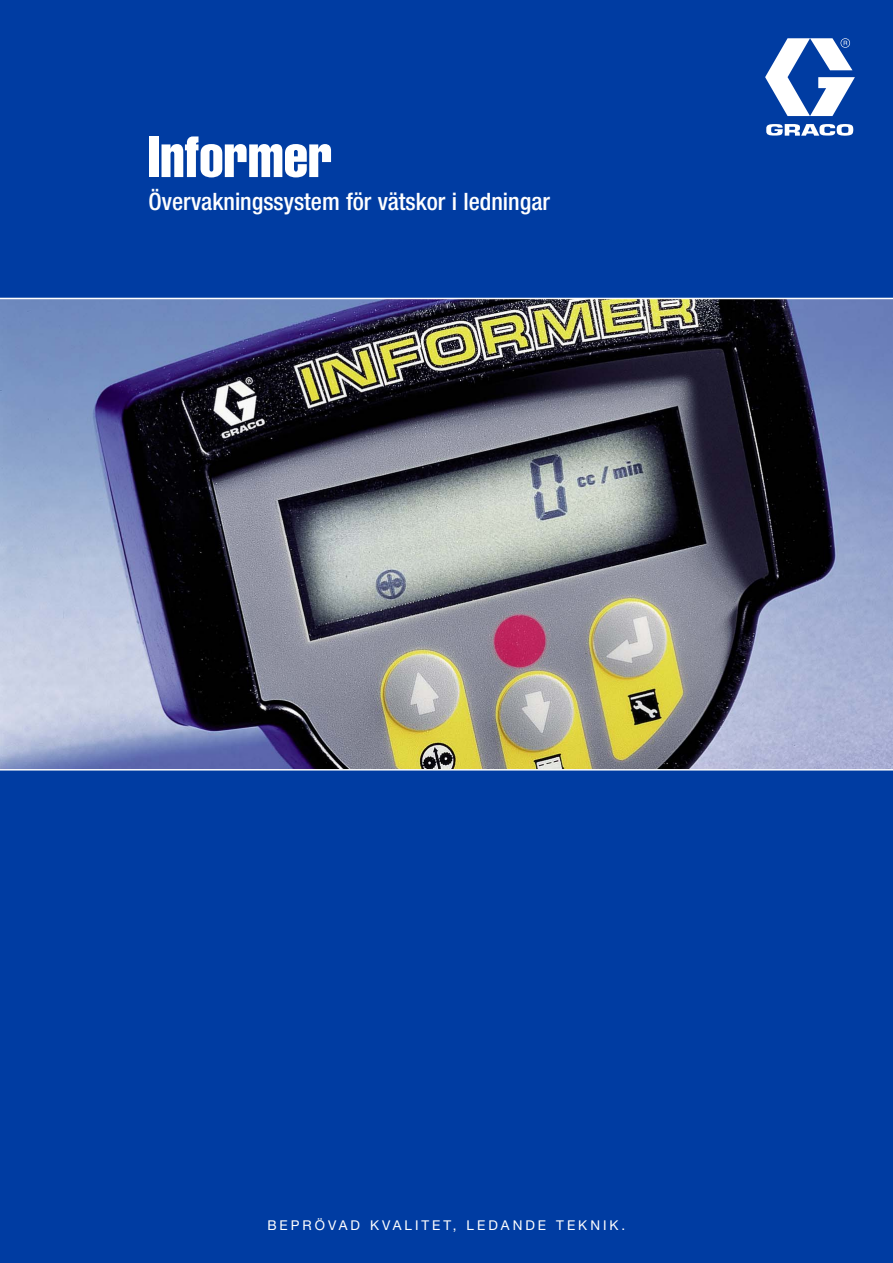
<style>
.page{position:relative;width:893px;height:1263px;background:#fff}
.page>*{position:absolute;margin:0;border:0;box-sizing:border-box;transform-origin:0 0}
.t1{font:57px "Helvetica LT Std Comp";color:#fff}
.t2{font:500 condensed 24px "Helvetica Neue LT Std";color:#fff}
.t3{font:13.5px "Helvetica Neue LT Std";letter-spacing:.22em;color:#fff}
</style>
<div class="page">
<div style="left:0;top:0;width:892px;height:1263px;background:#003ca2"></div>
<img style="left:0;top:299px;width:892px;height:470px">
<hr style="left:0;top:769px;width:892px;height:2px;background:#fff">
<hr style="left:0;top:298px;width:892px;height:1px;background:#fff">
<svg style="left:765px;top:38px;width:90px;height:98px"></svg>
<h1 class="t1" style="left:149px;top:124px;width:185px">Informer</h1>
<p class="t2" style="left:149px;top:193px;width:403px">Övervakningssystem för vätskor i ledningar</p>
<p class="t3" style="left:267px;top:1217px;width:359px">BEPRÖVAD KVALITET, LEDANDE TEKNIK.</p>
</div>
